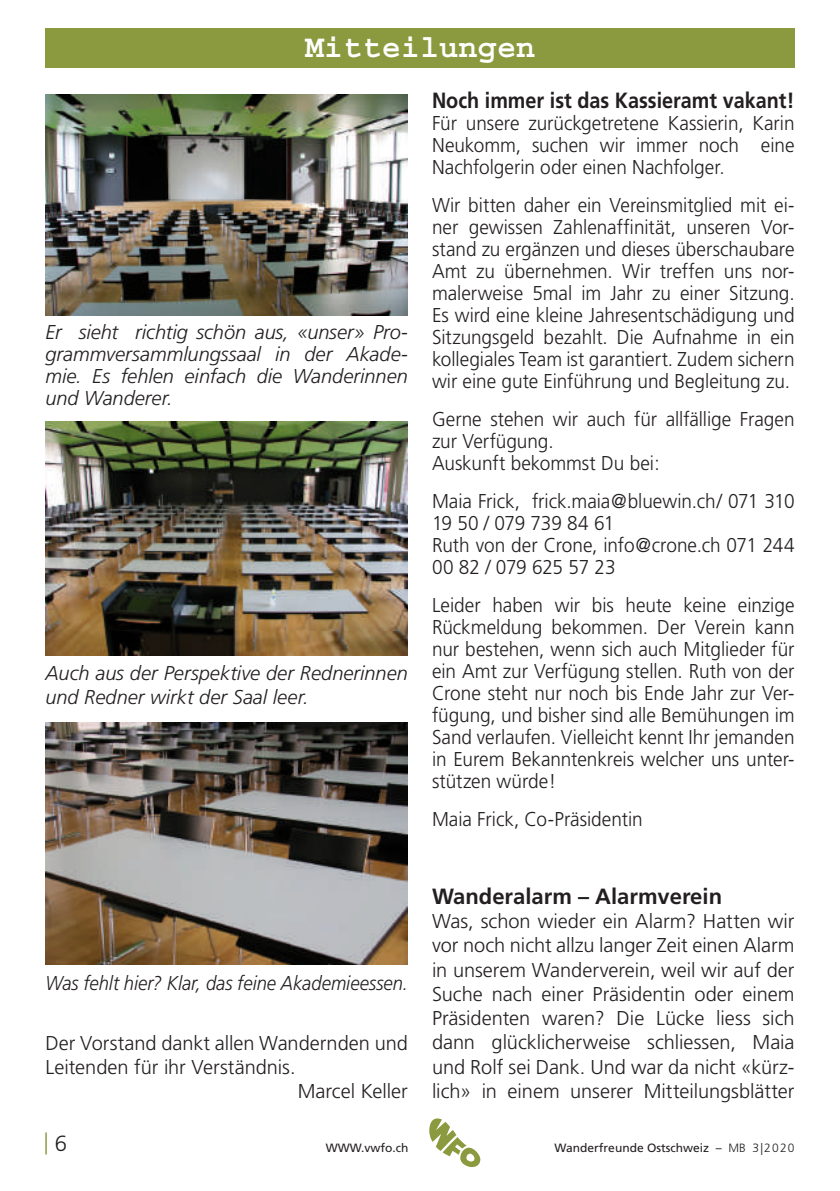
<style>
.page{position:relative;width:840px;height:1191px;background:#fff}
.page>*{position:absolute;margin:0;border:0;box-sizing:border-box;transform-origin:0 0}
.t1{font:700 32px "Courier";color:#fff}
.t2{font:700 22px "Frutiger";color:#231f20;scale:.9 1}
.t3{font:700 22px "Frutiger";color:#231f20}
.t4{font:300 22px "Frutiger LT";color:#8b9a3e}
.t5{font:300 20px/22px "Frutiger";letter-spacing:-.005em;color:#231f20;text-align:justify;scale:.95 1}
.t6{font:300 20px/24.2px "Frutiger";letter-spacing:-.005em;color:#231f20;text-align:justify}
.t7{font:italic 300 20px/22px "Frutiger";color:#231f20}
.t8{font:italic 300 20px "Frutiger";color:#231f20;scale:.92 1}
.t9{font:12px "Frutiger";color:#231f20}
.s1{color:#231f20}
.s2{font-family:"Frutiger LT";font-weight:300}
</style>
<div class="page">
<svg style="left:429px;top:1118px;width:51px;height:49px"></svg>
<div style="left:45px;top:28px;width:749px;height:40px;background:#8b9a3e"></div>
<img style="left:45px;top:95px;width:363px;height:220px">
<img style="left:45px;top:421px;width:363px;height:234px">
<img style="left:45px;top:723px;width:363px;height:241px">
<h1 class="t1" style="left:304px;top:31px;width:232px">Mitteilungen</h1>
<p class="t2" style="left:432px;top:87px;width:404px">Noch immer ist das Kassieramt vakant!</p>
<p class="t5" style="left:432px;top:112px;width:383px">Für unsere zurückgetretene Kassierin, Karin Neukomm, suchen wir immer noch eine Nachfolgerin oder einen Nachfolger.</p>
<p class="t5" style="left:432px;top:194px;width:383px">Wir bitten daher ein Vereinsmitglied mit ei&shy;ner gewissen Zahlenaffinität, unseren Vor&shy;stand zu ergänzen und dieses überschaubare Amt zu übernehmen. Wir treffen uns nor&shy;malerweise 5mal im Jahr zu einer Sitzung.<br>Es wird eine kleine Jahresentschädigung und Sitzungsgeld bezahlt. Die Aufnahme in ein kollegiales Team ist garantiert. Zudem sichern wir eine gute Einführung und Begleitung zu.</p>
<p class="t5" style="left:432px;top:408px;width:383px;text-align:left">Gerne stehen wir auch für allfällige Fragen zur Verfügung.<br>Auskunft bekommst Du bei:</p>
<p class="t5" style="left:432px;top:490px;width:383px;text-align:left">Maia Frick, frick.maia@bluewin.ch/ 071 310<br>19 50 / 079 739 84 61<br>Ruth von der Crone, info@crone.ch 071 244<br>00 82 / 079 625 57 23</p>
<p class="t5" style="left:432px;top:594px;width:383px">Leider haben wir bis heute keine einzige Rückmeldung bekommen. Der Verein kann nur bestehen, wenn sich auch Mitglieder für ein Amt zur Verfügung stellen. Ruth von der Crone steht nur noch bis Ende Jahr zur Ver&shy;fügung, und bisher sind alle Bemühungen im Sand verlaufen. Vielleicht kennt Ihr jemanden in Eurem Bekanntenkreis welcher uns unter&shy;stützen würde!</p>
<p class="t5" style="left:432px;top:808px;width:223px">Maia Frick, Co-Präsidentin</p>
<p class="t7" style="left:45px;top:321px;width:364px;text-align:justify">Er sieht richtig schön aus, «unser» Pro&shy;grammversammlungssaal in der Akade&shy;mie. Es fehlen einfach die Wanderinnen und Wanderer.</p>
<p class="t7" style="left:45px;top:660px;width:364px;line-height:24.2px">Auch aus der Perspektive der Rednerinnen und Redner wirkt der Saal leer.</p>
<p class="t8" style="left:45px;top:971px;width:395px">Was fehlt hier? Klar, das feine Akademieessen.</p>
<p class="t6" style="left:45px;top:1030px;width:364px">Der Vorstand dankt allen Wandernden und</p>
<p class="t6" style="left:45px;top:1055px;width:251px">Leitenden für ihr Verständnis.</p>
<p class="t6" style="left:297px;top:1079px;width:112px">Marcel Keller</p>
<p class="t3" style="left:432px;top:883px;width:291px">Wanderalarm – Alarmverein</p>
<p class="t6" style="left:432px;top:909px;width:364px">Was, schon wieder ein Alarm? Hatten wir vor noch nicht allzu langer Zeit einen Alarm in unserem Wanderverein, weil wir auf der Suche nach einer Präsidentin oder einem Präsidenten waren? Die Lücke liess sich dann glücklicherweise schliessen, Maia und Rolf sei Dank. Und war da nicht «kürz&shy;lich» in einem unserer Mitteilungsblätter</p>
<p class="t4" style="left:44px;top:1129px;width:25px">| <span class="s1">6</span></p>
<p class="t9" style="left:325px;top:1140px;width:84px">WWW.vwfo.ch</p>
<p class="t9" style="left:554px;top:1140px;width:241px">Wanderfreunde Ostschweiz – <span class="s2">MB 3|2020</span></p>
</div>
